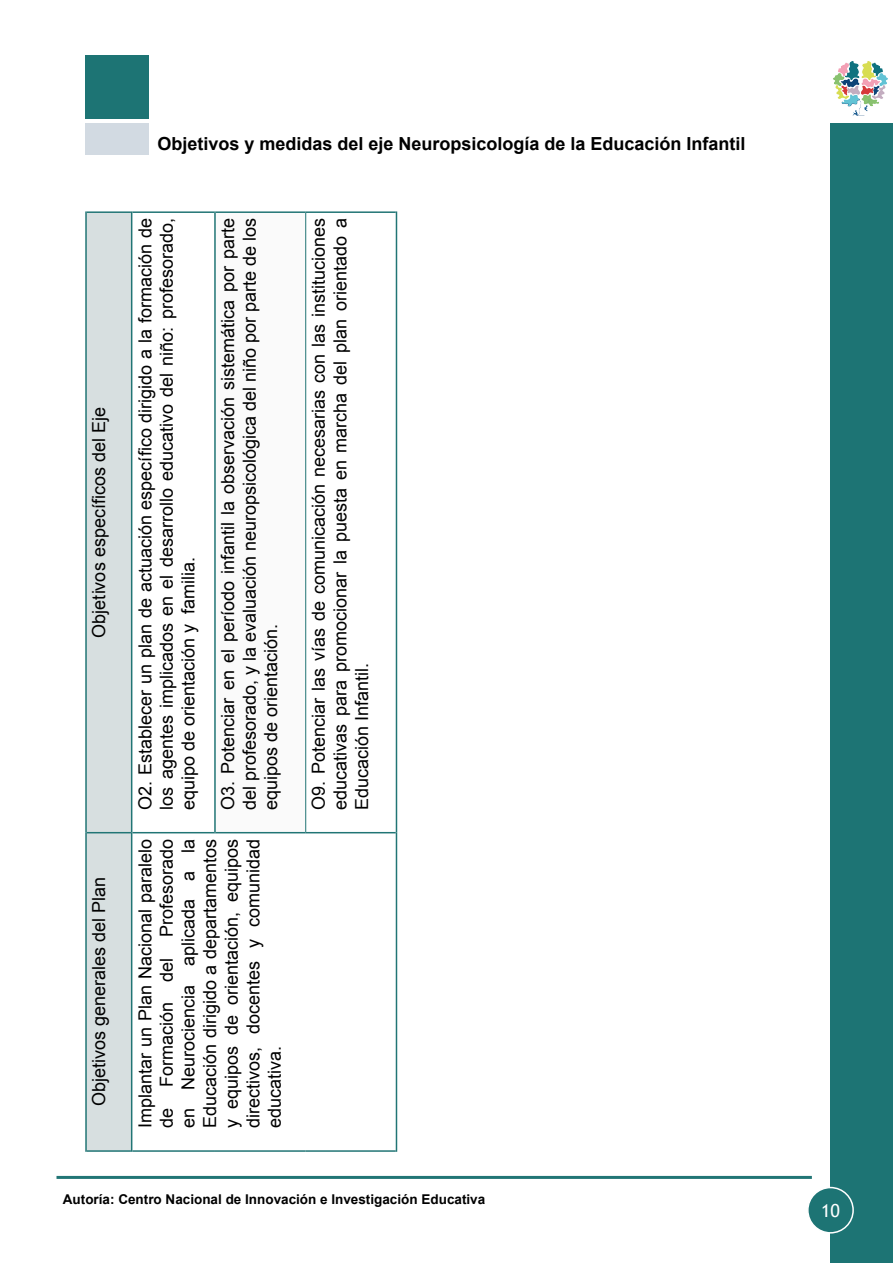
<style>
.page{position:relative;width:893px;height:1263px;background:#fff}
.page>*{position:absolute;margin:0;border:0;box-sizing:border-box;transform-origin:0 0}
.neuro_parrafo{font:18px/21.6px "Arial";color:#000;text-align:justify}
.t1{font:700 18px "Arial";color:#000}
.neuro_tabla_encabeza{font:18px "Arial";color:#000}
.t2{font:18px "Trebuchet MS";color:#fff}
.t3{font:700 13.5px "Arial";color:#000}
</style>
<div class="page">
<div style="left:831px;top:123px;width:62px;height:1140px;background:#1d7474"></div>
<div style="left:85px;top:55px;width:64px;height:64px;background:#1d7474"></div>
<div style="left:85px;top:123px;width:64px;height:32px;background:#d2dae2"></div>
<img style="left:833px;top:61px;width:55px;height:55px">
<hr style="left:57px;top:1176px;width:755px;height:3px;background:#217575">
<div style="left:808px;top:1187px;width:45px;height:46px;background:#1d7474;border-radius:50%"></div>
<div style="left:807px;top:1187px;width:47px;height:46px;border:2px solid #fff;border-radius:50%"></div>
<div style="left:87px;top:213px;width:44px;height:937px;background:#d7dfe0"></div>
<div style="left:215px;top:212px;width:91px;height:621px;background:#fafafa"></div>
<hr style="left:132px;top:1150px;width:83px;height:2px;background:#217575">
<hr style="left:215px;top:1150px;width:91px;height:2px;background:#217575">
<hr style="left:306px;top:1150px;width:90px;height:2px;background:#217575">
<hr style="left:396px;top:833px;width:1px;height:319px;background:#217575">
<hr style="left:132px;top:832px;width:82px;height:1px;background:#217575">
<hr style="left:132px;top:211px;width:82px;height:2px;background:#217575">
<hr style="left:214px;top:211px;width:2px;height:622px;background:#217575">
<hr style="left:216px;top:832px;width:90px;height:1px;background:#217575">
<hr style="left:216px;top:211px;width:90px;height:2px;background:#217575">
<hr style="left:306px;top:832px;width:90px;height:1px;background:#217575">
<hr style="left:306px;top:211px;width:90px;height:2px;background:#217575">
<hr style="left:396px;top:211px;width:1px;height:622px;background:#217575">
<hr style="left:305px;top:213px;width:1px;height:619px;background:#217575">
<hr style="left:85px;top:833px;width:2px;height:319px;background:#217575">
<hr style="left:87px;top:1150px;width:44px;height:2px;background:#217575">
<hr style="left:85px;top:211px;width:2px;height:622px;background:#217575">
<hr style="left:87px;top:832px;width:44px;height:1px;background:#217575">
<hr style="left:87px;top:211px;width:44px;height:2px;background:#217575">
<hr style="left:131px;top:833px;width:1px;height:319px;background:#217575">
<hr style="left:131px;top:211px;width:1px;height:622px;background:#217575">
<p class="neuro_tabla_encabeza" style="left:87px;top:637px;width:232px;rotate:-90deg">Objetivos específicos del Eje</p>
<p class="neuro_tabla_encabeza" style="left:87px;top:1106px;width:231px;rotate:-90deg">Objetivos generales del Plan</p>
<p class="t1" style="left:157px;top:132px;width:590px">Objetivos y medidas del eje Neuropsicología de la Educación Infantil</p>
<p class="neuro_parrafo" style="left:134px;top:810px;width:593px;rotate:-90deg">O2. Establecer un plan de actuación específico dirigido a la formación de los agentes implicados en el desarrollo educativo del niño: profesorado, equipo de orientación y familia.</p>
<p class="neuro_parrafo" style="left:217px;top:810px;width:593px;rotate:-90deg">O3. Potenciar en el período infantil la observación sistemática por parte del profesorado, y la evaluación neuropsicológica del niño por parte de los equipos de orientación.</p>
<p class="neuro_parrafo" style="left:308px;top:810px;width:593px;rotate:-90deg">O9. Potenciar las vías de comunicación necesarias con las instituciones educativas para promocionar la puesta en marcha del plan orientado a Educación Infantil.</p>
<p class="neuro_parrafo" style="left:134px;top:1128px;width:291px;rotate:-90deg">Implantar un Plan Nacional paralelo de Formación del Profesorado en Neurociencia aplicada a la Educación dirigido a departamentos y equipos de orientación, equipos directivos, docentes y comunidad educativa.</p>
<p class="t3" style="left:63px;top:1190px;width:424px">Autoría: Centro Nacional de Innovación e Investigación Educativa</p>
<p class="t2" style="left:821px;top:1200px;width:20px">10</p>
</div>
